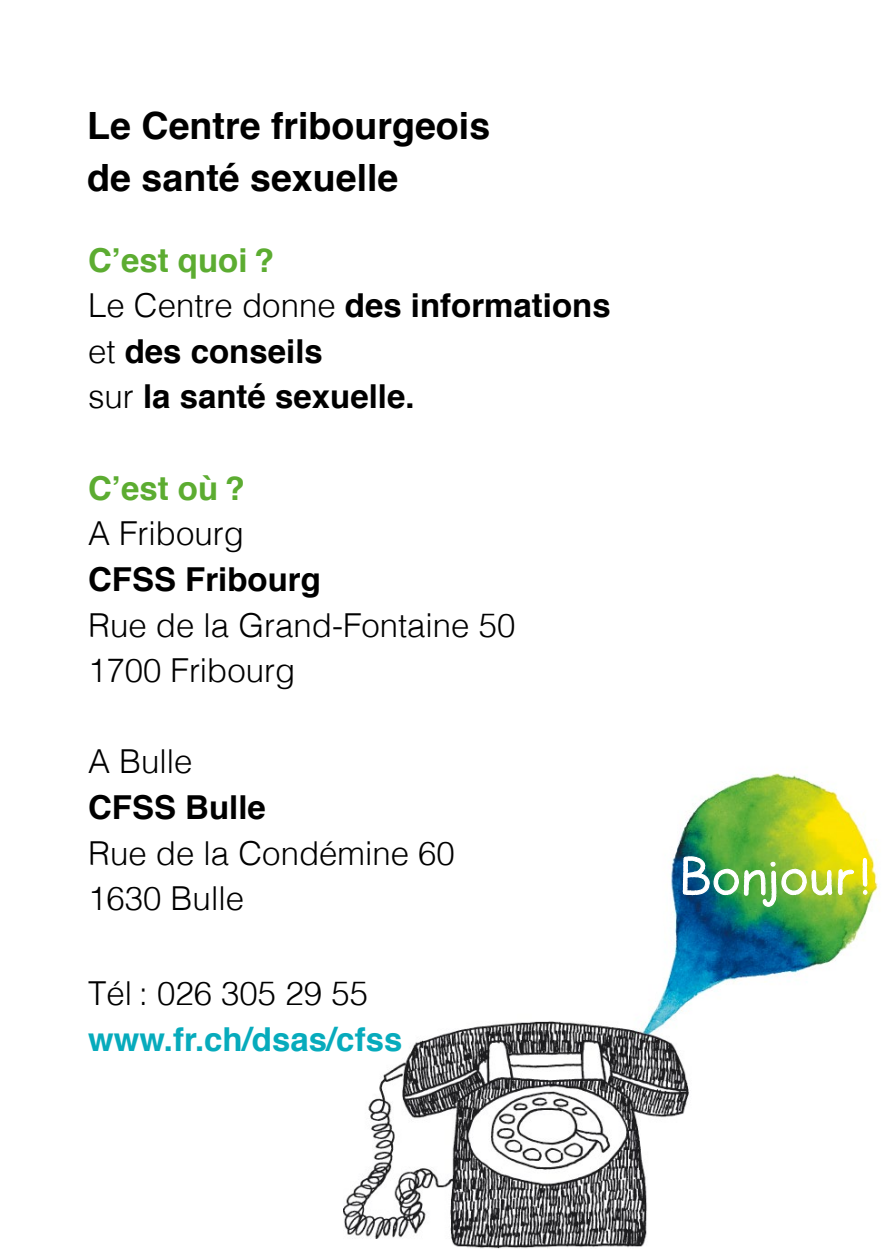
<style>
.page{position:relative;width:893px;height:1259px;background:#fff}
.page>*{position:absolute;margin:0;border:0;box-sizing:border-box;transform-origin:0 0}
.t1{font:53.4px "Nektarina";color:#fff}
.t2{font:700 37.5px/51.9px "Helvetica";color:#000}
.t3{font:700 33px/45.6px "Helvetica";color:#000}
.t4{font:300 33px/45.6px "Helvetica";color:#000}
.t5{font:700 33px "Helvetica";color:#07abbc}
.t6{font:700 33px "Helvetica";color:#5cac31}
.s1{color:#5cac31}
.s2{font-weight:300}
</style>
<div class="page">
<img style="left:343px;top:773px;width:535px;height:475px">
<img style="left:682px;top:855px;width:173px;height:53px">
<svg style="left:861px;top:854px;width:7px;height:41px"></svg>
<p class="t2" style="left:87px;top:101px;width:404px">Le Centre fribourgeois de santé sexuelle</p>
<p class="t3" style="left:88px;top:237px;width:524px"><span class="s1">C’est quoi ?<br></span><span class="s2">Le Centre donne</span> des informations <span class="s2">et</span> des conseils<br><span class="s2">sur</span> la santé sexuelle.</p>
<p class="t6" style="left:88px;top:461px;width:158px">C’est où ?</p>
<p class="t4" style="left:88px;top:508px;width:157px">A Fribourg</p>
<p class="t3" style="left:88px;top:557px;width:234px">CFSS Fribourg</p>
<p class="t4" style="left:88px;top:599px;width:429px">Rue de la Grand-Fontaine 50<br>1700 Fribourg</p>
<p class="t4" style="left:88px;top:736px;width:106px">A Bulle</p>
<p class="t3" style="left:88px;top:785px;width:179px">CFSS Bulle</p>
<p class="t4" style="left:88px;top:827px;width:368px">Rue de la Condémine 60<br>1630 Bulle</p>
<p class="t4" style="left:88px;top:968px;width:281px">Tél : 026 305 29 55</p>
<p class="t5" style="left:88px;top:1012px;width:316px">www.fr.ch/dsas/cfss</p>
<h1 class="t1" style="left:679px;top:832px;width:193px">Bonjour !</h1>
</div>
